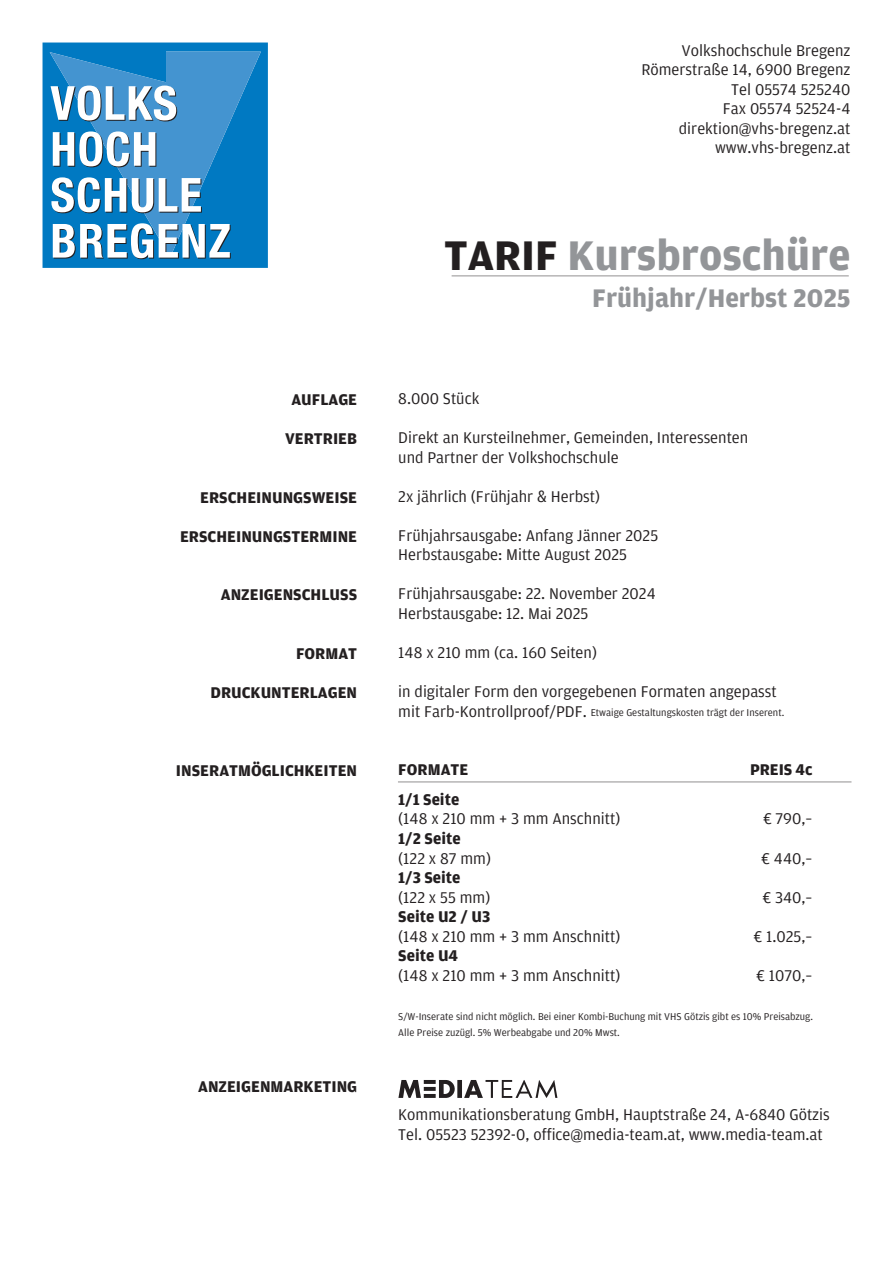
<style>
.page{position:relative;width:893px;height:1263px;background:#fff}
.page>*{position:absolute;margin:0;border:0;box-sizing:border-box;transform-origin:0 0}
.t1{font:700 43.95px "Amplitude";color:#939598}
.t2{font:700 27px "Amplitude";color:#939598}
.t3{font:16.5px/19.5px "Amplitude";color:#231f20}
.t4{font:700 16.5px "Amplitude";color:#231f20}
.t5{font:10.5px/16.5px "Amplitude";color:#231f20}
.s1{color:#231f20}
.s2{font-size:16.5px}
</style>
<div class="page">
<hr style="left:398px;top:782px;width:453px;height:1px;background:#231f20">
<div style="left:43px;top:43px;width:225px;height:225px;background:#0079c2"></div>
<svg style="left:50px;top:52px;width:211px;height:207px"></svg>
<hr style="left:452px;top:276px;width:397px;height:1px;background:#231f20">
<svg style="left:398px;top:1080px;width:159px;height:18px"></svg>
<p class="t4" style="left:291px;top:390px;width:67px">AUFLAGE</p>
<p class="t4" style="left:285px;top:429px;width:74px">VERTRIEB</p>
<p class="t4" style="left:200px;top:488px;width:158px">ERSCHEINUNGSWEISE</p>
<p class="t4" style="left:180px;top:527px;width:179px">ERSCHEINUNGSTERMINE</p>
<p class="t4" style="left:221px;top:585px;width:138px">ANZEIGENSCHLUSS</p>
<p class="t4" style="left:296px;top:644px;width:63px">FORMAT</p>
<p class="t4" style="left:211px;top:683px;width:148px">DRUCKUNTERLAGEN</p>
<p class="t4" style="left:176px;top:761px;width:183px">INSERATMÖGLICHKEITEN</p>
<p class="t4" style="left:198px;top:1077px;width:161px">ANZEIGENMARKETING</p>
<p class="t3" style="left:641px;top:41px;width:211px;text-align:right">Volkshochschule Bregenz<br>Römerstraße 14, 6900 Bregenz<br>Tel 05574 525240<br>Fax 05574 52524-4 direktion@vhs-bregenz.at www.vhs-bregenz.at</p>
<h1 class="t1" style="left:444px;top:231px;width:408px"><span class="s1">TARIF</span> Kursbroschüre</h1>
<h2 class="t2" style="left:592px;top:283px;width:260px">Frühjahr/Herbst 2025</h2>
<p class="t3" style="left:398px;top:389px;width:83px">8.000 Stück</p>
<p class="t3" style="left:398px;top:428px;width:352px">Direkt an Kursteilnehmer, Gemeinden, Interessenten und Partner der Volkshochschule</p>
<p class="t3" style="left:398px;top:487px;width:203px">2x jährlich (Frühjahr &amp; Herbst)</p>
<p class="t3" style="left:398px;top:526px;width:261px">Frühjahrsausgabe: Anfang Jänner 2025<br>Herbstausgabe: Mitte August 2025</p>
<p class="t3" style="left:398px;top:584px;width:259px">Frühjahrsausgabe: 22. November 2024<br>Herbstausgabe: 12. Mai 2025</p>
<p class="t3" style="left:398px;top:643px;width:200px">148 x 210 mm (ca. 160 Seiten)</p>
<p class="t3" style="left:398px;top:682px;width:380px">in digitaler Form den vorgegebenen Formaten angepasst</p>
<p class="t5" style="left:398px;top:705px;width:387px"><span class="s2">mit Farb-Kontrollproof/PDF.</span> Etwaige Gestaltungskosten trägt der Inserent.</p>
<p class="t4" style="left:398px;top:760px;width:72px">FORMATE</p>
<p class="t4" style="left:750px;top:760px;width:64px">PREIS 4c</p>
<p class="t4" style="left:398px;top:790px;width:63px">1/1 Seite</p>
<p class="t3" style="left:398px;top:809px;width:224px">(148 x 210 mm + 3 mm Anschnitt)</p>
<p class="t3" style="left:763px;top:809px;width:51px">€ 790,–</p>
<p class="t4" style="left:398px;top:829px;width:64px">1/2 Seite</p>
<p class="t3" style="left:398px;top:848px;width:94px">(122 x 87 mm)</p>
<p class="t3" style="left:761px;top:848px;width:53px">€ 440,–</p>
<p class="t4" style="left:398px;top:868px;width:64px">1/3 Seite</p>
<p class="t3" style="left:398px;top:887px;width:93px">(122 x 55 mm)</p>
<p class="t3" style="left:762px;top:887px;width:51px">€ 340,–</p>
<p class="t4" style="left:398px;top:907px;width:93px">Seite U2 / U3</p>
<p class="t3" style="left:398px;top:926px;width:224px">(148 x 210 mm + 3 mm Anschnitt)</p>
<p class="t3" style="left:754px;top:926px;width:60px">€ 1.025,–</p>
<p class="t4" style="left:398px;top:946px;width:62px">Seite U4</p>
<p class="t3" style="left:398px;top:965px;width:224px">(148 x 210 mm + 3 mm Anschnitt)</p>
<p class="t3" style="left:756px;top:965px;width:58px">€ 1070,–</p>
<p class="t5" style="left:398px;top:1008px;width:416px">S/W-Inserate sind nicht möglich. Bei einer Kombi-Buchung mit VHS Götzis gibt es 10% Preisabzug.<br>Alle Preise zuzügl. 5% Werbeabgabe und 20% Mwst.</p>
<p class="t3" style="left:398px;top:1105px;width:433px">Kommunikationsberatung GmbH, Hauptstraße 24, A-6840 Götzis<br>Tel. 05523 52392-0, office@media-team.at, www.media-team.at</p>
</div>
